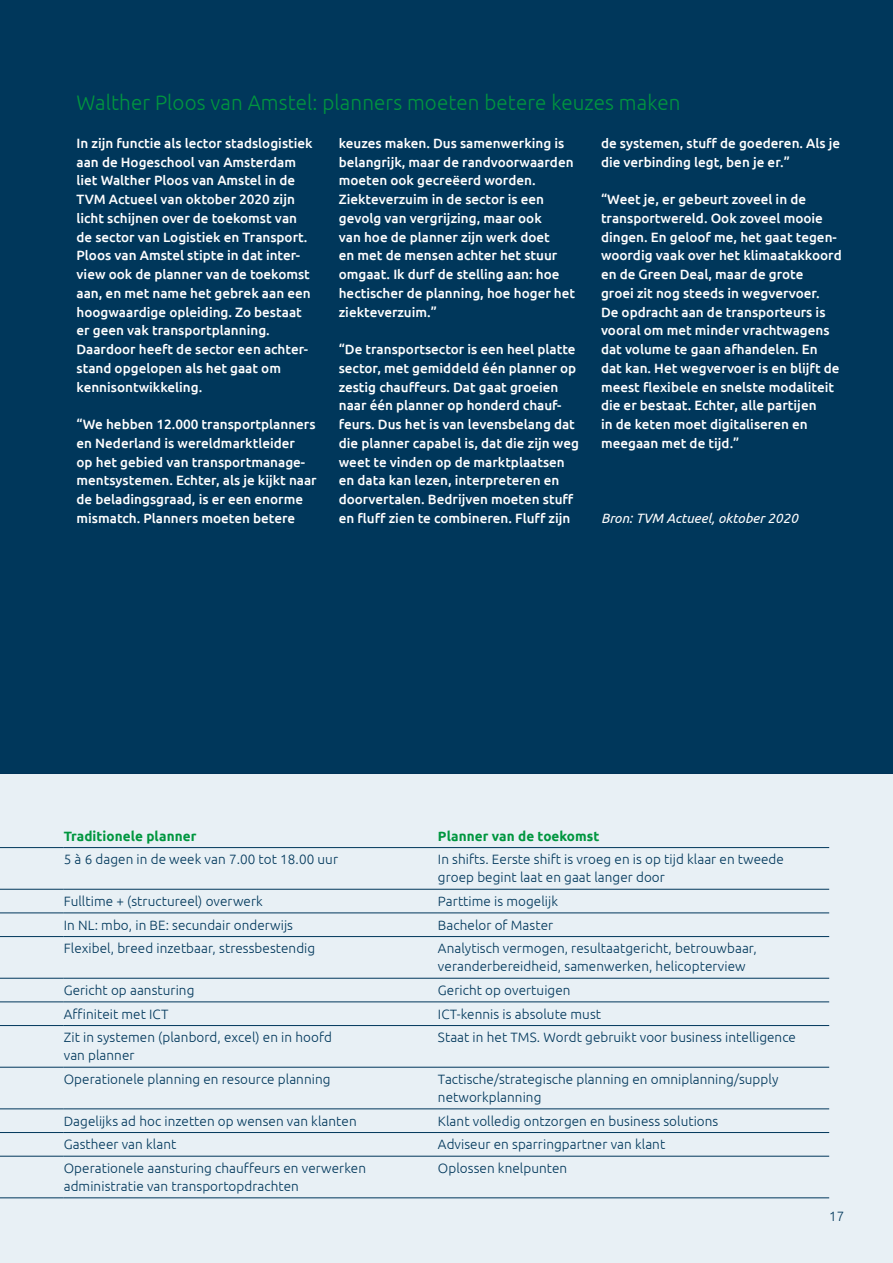
<style>
.page{position:relative;width:893px;height:1263px;background:#fff}
.page>*{position:absolute;margin:0;border:0;box-sizing:border-box;transform-origin:0 0}
.Body_17{font:300 21px "Ubuntu";letter-spacing:.005em;color:#00963f}
.Body_17-2{font:500 13.5px/18.8px "Ubuntu";color:#fff}
.Body_17-3{font:300 13.5px/18px "Ubuntu";letter-spacing:.005em;color:#00375b}
.t1{font:700 13.5px "Ubuntu";letter-spacing:.005em;color:#00963f}
.Body_17-4{font:italic 13.5px "Ubuntu";color:#fff}
</style>
<div class="page">
<div style="left:0;top:774px;width:893px;height:489px;background:#e8f0f5"></div>
<div style="left:0;top:0;width:893px;height:774px;background:#00375b"></div>
<hr style="left:0;top:847px;width:64px;height:1px;background:#00375b">
<hr style="left:64px;top:847px;width:374px;height:1px;background:#00375b">
<hr style="left:438px;top:847px;width:391px;height:1px;background:#00375b">
<hr style="left:0;top:889px;width:64px;height:1px;background:#00375b">
<hr style="left:64px;top:889px;width:374px;height:1px;background:#00375b">
<hr style="left:438px;top:889px;width:391px;height:1px;background:#00375b">
<hr style="left:0;top:912px;width:64px;height:1px;background:#00375b">
<hr style="left:64px;top:912px;width:374px;height:1px;background:#00375b">
<hr style="left:438px;top:912px;width:391px;height:1px;background:#00375b">
<hr style="left:0;top:936px;width:64px;height:1px;background:#00375b">
<hr style="left:64px;top:936px;width:374px;height:1px;background:#00375b">
<hr style="left:438px;top:936px;width:391px;height:1px;background:#00375b">
<hr style="left:0;top:978px;width:64px;height:1px;background:#00375b">
<hr style="left:64px;top:978px;width:374px;height:1px;background:#00375b">
<hr style="left:438px;top:978px;width:391px;height:1px;background:#00375b">
<hr style="left:0;top:1001px;width:64px;height:1px;background:#00375b">
<hr style="left:64px;top:1001px;width:374px;height:1px;background:#00375b">
<hr style="left:438px;top:1001px;width:391px;height:1px;background:#00375b">
<hr style="left:0;top:1025px;width:64px;height:1px;background:#00375b">
<hr style="left:64px;top:1025px;width:374px;height:1px;background:#00375b">
<hr style="left:438px;top:1025px;width:391px;height:1px;background:#00375b">
<hr style="left:0;top:1067px;width:64px;height:1px;background:#00375b">
<hr style="left:64px;top:1067px;width:374px;height:1px;background:#00375b">
<hr style="left:438px;top:1067px;width:391px;height:1px;background:#00375b">
<hr style="left:0;top:1108px;width:64px;height:1px;background:#00375b">
<hr style="left:64px;top:1108px;width:374px;height:1px;background:#00375b">
<hr style="left:438px;top:1108px;width:391px;height:1px;background:#00375b">
<hr style="left:0;top:1132px;width:64px;height:1px;background:#00375b">
<hr style="left:64px;top:1132px;width:374px;height:1px;background:#00375b">
<hr style="left:438px;top:1132px;width:391px;height:1px;background:#00375b">
<hr style="left:0;top:1156px;width:64px;height:1px;background:#00375b">
<hr style="left:64px;top:1156px;width:374px;height:1px;background:#00375b">
<hr style="left:438px;top:1156px;width:391px;height:1px;background:#00375b">
<hr style="left:0;top:1197px;width:64px;height:1px;background:#00375b">
<hr style="left:64px;top:1197px;width:374px;height:1px;background:#00375b">
<hr style="left:438px;top:1197px;width:391px;height:1px;background:#00375b">
<p class="Body_17" style="left:77px;top:90px;width:605px">Walther Ploos van Amstel: planners moeten betere keuzes maken</p>
<p class="Body_17-2" style="left:77px;top:133px;width:238px">In zijn functie als lector stadslogistiek aan de Hogeschool van Amsterdam liet Walther Ploos van Amstel in de TVM Actueel van oktober 2020 zijn licht schijnen over de toekomst van de sector van Logistiek en Transport.<br>Ploos van Amstel stipte in dat inter&shy;view ook de planner van de toekomst aan, en met name het gebrek aan een hoogwaardige opleiding. Zo bestaat er geen vak transportplanning.<br>Daardoor heeft de sector een achter&shy;stand opgelopen als het gaat om kennisontwikkeling.</p>
<p class="Body_17-2" style="left:77px;top:414px;width:242px">“We hebben 12.000 transportplanners en Nederland is wereldmarktleider<br>op het gebied van transportmanage&shy;mentsystemen. Echter, als je kijkt naar de beladingsgraad, is er een enorme mismatch. Planners moeten betere</p>
<p class="Body_17-2" style="left:339px;top:133px;width:238px">keuzes maken. Dus samenwerking is belangrijk, maar de randvoorwaarden moeten ook gecreëerd worden.<br>Ziekteverzuim in de sector is een gevolg van vergrijzing, maar ook<br>van hoe de planner zijn werk doet<br>en met de mensen achter het stuur omgaat. Ik durf de stelling aan: hoe hectischer de planning, hoe hoger het ziekteverzuim.”</p>
<p class="Body_17-2" style="left:339px;top:339px;width:242px">“De transportsector is een heel platte sector, met gemiddeld één planner op zestig chauffeurs. Dat gaat groeien naar één planner op honderd chauf&shy;feurs. Dus het is van levensbelang dat die planner capabel is, dat die zijn weg weet te vinden op de marktplaatsen en data kan lezen, interpreteren en doorvertalen. Bedrijven moeten stuff en fluff zien te combineren. Fluff zijn</p>
<p class="Body_17-2" style="left:601px;top:133px;width:241px">de systemen, stuff de goederen. Als je die verbinding legt, ben je er.”</p>
<p class="Body_17-2" style="left:601px;top:189px;width:242px">“Weet je, er gebeurt zoveel in de transportwereld. Ook zoveel mooie dingen. En geloof me, het gaat tegen&shy;woordig vaak over het klimaatakkoord en de Green Deal, maar de grote<br>groei zit nog steeds in wegvervoer.<br>De opdracht aan de transporteurs is vooral om met minder vrachtwagens dat volume te gaan afhandelen. En dat kan. Het wegvervoer is en blijft de meest flexibele en snelste modaliteit die er bestaat. Echter, alle partijen<br>in de keten moet digitaliseren en meegaan met de tijd.”</p>
<p class="Body_17-4" style="left:601px;top:510px;width:199px">Bron: TVM Actueel, oktober 2020</p>
<p class="t1" style="left:64px;top:828px;width:134px">Traditionele planner</p>
<p class="t1" style="left:438px;top:828px;width:163px">Planner van de toekomst</p>
<p class="Body_17-3" style="left:64px;top:850px;width:276px">5 à 6 dagen in de week van 7.00 tot 18.00 uur</p>
<p class="Body_17-3" style="left:438px;top:850px;width:347px">In shifts. Eerste shift is vroeg en is op tijd klaar en tweede groep begint laat en gaat langer door</p>
<p class="Body_17-3" style="left:64px;top:892px;width:201px">Fulltime + (structureel) overwerk</p>
<p class="Body_17-3" style="left:438px;top:892px;width:122px">Parttime is mogelijk</p>
<p class="Body_17-3" style="left:64px;top:916px;width:231px">In NL: mbo, in BE: secundair onderwijs</p>
<p class="Body_17-3" style="left:438px;top:916px;width:117px">Bachelor of Master</p>
<p class="Body_17-3" style="left:64px;top:939px;width:253px">Flexibel, breed inzetbaar, stressbestendig</p>
<p class="Body_17-3" style="left:438px;top:939px;width:320px">Analytisch vermogen, resultaatgericht, betrouwbaar, veranderbereidheid, samenwerken, helicopterview</p>
<p class="Body_17-3" style="left:64px;top:981px;width:132px">Gericht op aansturing</p>
<p class="Body_17-3" style="left:438px;top:981px;width:134px">Gericht op overtuigen</p>
<p class="Body_17-3" style="left:64px;top:1004px;width:106px">Affiniteit met ICT</p>
<p class="Body_17-3" style="left:438px;top:1004px;width:165px">ICT-kennis is absolute must</p>
<p class="Body_17-3" style="left:64px;top:1028px;width:270px">Zit in systemen (planbord, excel) en in hoofd van planner</p>
<p class="Body_17-3" style="left:438px;top:1028px;width:360px">Staat in het TMS. Wordt gebruikt voor business intelligence</p>
<p class="Body_17-3" style="left:64px;top:1070px;width:268px">Operationele planning en resource planning</p>
<p class="Body_17-3" style="left:438px;top:1070px;width:342px">Tactische/strategische planning en omniplanning/supply networkplanning</p>
<p class="Body_17-3" style="left:64px;top:1111px;width:294px">Dagelijks ad hoc inzetten op wensen van klanten</p>
<p class="Body_17-3" style="left:438px;top:1111px;width:282px">Klant volledig ontzorgen en business solutions</p>
<p class="Body_17-3" style="left:64px;top:1135px;width:114px">Gastheer van klant</p>
<p class="Body_17-3" style="left:438px;top:1135px;width:229px">Adviseur en sparringpartner van klant</p>
<p class="Body_17-3" style="left:64px;top:1159px;width:304px">Operationele aansturing chauffeurs en verwerken administratie van transportopdrachten</p>
<p class="Body_17-3" style="left:438px;top:1159px;width:131px">Oplossen knelpunten</p>
<p class="Body_17-3" style="left:829px;top:1207px;width:16px">17</p>
</div>
